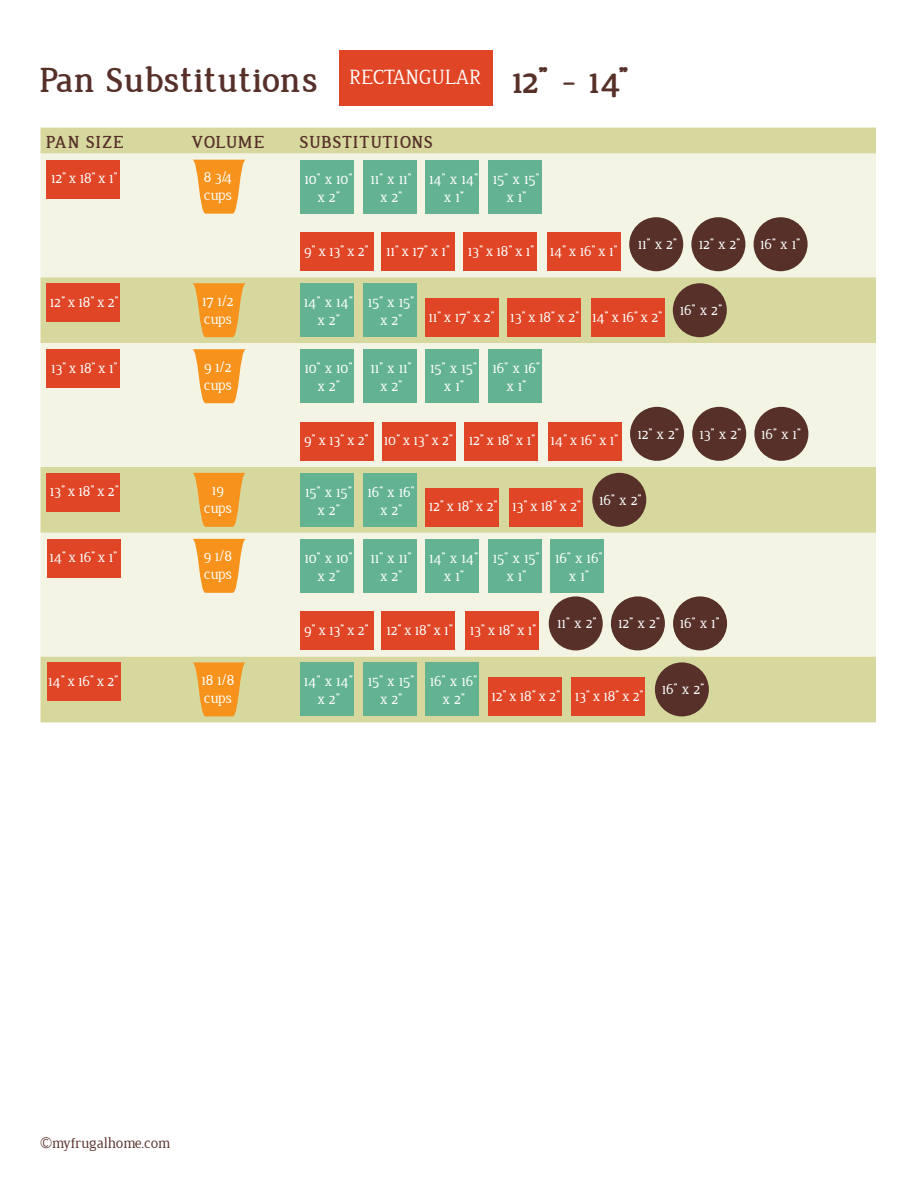
<style>
.page{position:relative;width:918px;height:1188px;background:#fff}
.page>*{position:absolute;margin:0;border:0;box-sizing:border-box;transform-origin:0 0}
.t1{font:700 36px "Jura";color:#563029}
.t2{font:21.3px "Jura";color:#fff}
.t3{font:700 18px "Jura";letter-spacing:.05em;color:#563029}
.t4{font:15px/18px "Jura";color:#fff;text-align:center}
.t5{font:15px "Jura";color:#563029}
</style>
<div class="page">
<div style="left:339px;top:51px;width:153px;height:55px;background:#e04525"></div>
<div style="left:40px;top:128px;width:836px;height:594px;background:#d7d89e"></div>
<svg style="left:40px;top:154px;width:836px;height:502px;background:#ebecd1"></svg>
<div style="left:46px;top:160px;width:74px;height:39px;background:#e04525"></div>
<svg style="left:192px;top:160px;width:54px;height:54px;background:#f5ab4f"></svg>
<div style="left:300px;top:160px;width:54px;height:54px;background:#63b393"></div>
<div style="left:363px;top:160px;width:54px;height:54px;background:#63b393"></div>
<div style="left:425px;top:160px;width:54px;height:54px;background:#63b393"></div>
<div style="left:488px;top:160px;width:54px;height:54px;background:#63b393"></div>
<div style="left:300px;top:232px;width:74px;height:39px;background:#e04525"></div>
<div style="left:382px;top:232px;width:73px;height:39px;background:#e04525"></div>
<div style="left:463px;top:232px;width:74px;height:39px;background:#e04525"></div>
<div style="left:547px;top:232px;width:74px;height:39px;background:#e04525"></div>
<div style="left:629px;top:217px;width:54px;height:54px;background:#563029;border-radius:50%"></div>
<div style="left:691px;top:217px;width:54px;height:54px;background:#563029;border-radius:50%"></div>
<div style="left:754px;top:217px;width:54px;height:54px;background:#563029;border-radius:50%"></div>
<div style="left:46px;top:283px;width:74px;height:39px;background:#e04525"></div>
<svg style="left:192px;top:283px;width:54px;height:54px;background:#eea43d"></svg>
<div style="left:300px;top:283px;width:54px;height:54px;background:#63b393"></div>
<div style="left:363px;top:283px;width:54px;height:54px;background:#63b393"></div>
<div style="left:425px;top:298px;width:74px;height:39px;background:#e04525"></div>
<div style="left:507px;top:298px;width:73px;height:39px;background:#e04525"></div>
<div style="left:591px;top:298px;width:73px;height:39px;background:#e04525"></div>
<div style="left:673px;top:283px;width:54px;height:54px;background:#563029;border-radius:50%"></div>
<div style="left:46px;top:349px;width:74px;height:39px;background:#e04525"></div>
<svg style="left:192px;top:349px;width:54px;height:54px;background:#f5ab4e"></svg>
<div style="left:300px;top:349px;width:54px;height:54px;background:#63b393"></div>
<div style="left:363px;top:349px;width:54px;height:54px;background:#63b393"></div>
<div style="left:425px;top:349px;width:54px;height:54px;background:#63b393"></div>
<div style="left:488px;top:349px;width:54px;height:54px;background:#63b393"></div>
<div style="left:300px;top:422px;width:74px;height:39px;background:#e04525"></div>
<div style="left:382px;top:422px;width:74px;height:39px;background:#e04525"></div>
<div style="left:464px;top:422px;width:74px;height:39px;background:#e04525"></div>
<div style="left:548px;top:422px;width:73px;height:39px;background:#e04525"></div>
<div style="left:630px;top:407px;width:54px;height:54px;background:#563029;border-radius:50%"></div>
<div style="left:692px;top:407px;width:54px;height:54px;background:#563029;border-radius:50%"></div>
<div style="left:754px;top:407px;width:54px;height:54px;background:#563029;border-radius:50%"></div>
<div style="left:46px;top:473px;width:74px;height:39px;background:#e04525"></div>
<svg style="left:192px;top:473px;width:54px;height:54px;background:#eea43d"></svg>
<div style="left:300px;top:473px;width:54px;height:54px;background:#63b393"></div>
<div style="left:363px;top:473px;width:54px;height:54px;background:#63b393"></div>
<div style="left:425px;top:488px;width:74px;height:39px;background:#e04525"></div>
<div style="left:509px;top:488px;width:73px;height:39px;background:#e04525"></div>
<div style="left:592px;top:473px;width:54px;height:54px;background:#563029;border-radius:50%"></div>
<div style="left:47px;top:539px;width:73px;height:39px;background:#e04525"></div>
<svg style="left:192px;top:539px;width:54px;height:54px;background:#f5ab4f"></svg>
<div style="left:300px;top:539px;width:54px;height:54px;background:#63b393"></div>
<div style="left:363px;top:539px;width:54px;height:54px;background:#63b393"></div>
<div style="left:425px;top:539px;width:54px;height:54px;background:#63b393"></div>
<div style="left:488px;top:539px;width:54px;height:54px;background:#63b393"></div>
<div style="left:550px;top:539px;width:54px;height:54px;background:#63b393"></div>
<div style="left:300px;top:612px;width:74px;height:38px;background:#e04525"></div>
<div style="left:382px;top:612px;width:73px;height:38px;background:#e04525"></div>
<div style="left:465px;top:612px;width:74px;height:38px;background:#e04525"></div>
<div style="left:549px;top:596px;width:54px;height:54px;background:#563029;border-radius:50%"></div>
<div style="left:611px;top:596px;width:54px;height:54px;background:#563029;border-radius:50%"></div>
<div style="left:673px;top:596px;width:54px;height:54px;background:#563029;border-radius:50%"></div>
<div style="left:47px;top:662px;width:73px;height:39px;background:#e04525"></div>
<svg style="left:192px;top:662px;width:54px;height:54px;background:#eea43d"></svg>
<div style="left:300px;top:662px;width:54px;height:54px;background:#63b393"></div>
<div style="left:363px;top:662px;width:54px;height:54px;background:#63b393"></div>
<div style="left:425px;top:662px;width:54px;height:54px;background:#63b393"></div>
<div style="left:488px;top:678px;width:73px;height:38px;background:#e04525"></div>
<div style="left:571px;top:678px;width:74px;height:38px;background:#e04525"></div>
<div style="left:655px;top:662px;width:54px;height:54px;background:#563029;border-radius:50%"></div>
<p class="t1" style="left:40px;top:61px;width:280px">Pan Substitutions</p>
<p class="t2" style="left:350px;top:66px;width:133px">RECTANGULAR</p>
<p class="t1" style="left:511px;top:62px;width:122px">12” - 14”</p>
<p class="t3" style="left:46px;top:132px;width:79px">PAN SIZE</p>
<p class="t3" style="left:192px;top:132px;width:74px">VOLUME</p>
<p class="t3" style="left:300px;top:132px;width:135px">SUBSTITUTIONS</p>
<p class="t4" style="left:51px;top:169px;width:68px">12” x 18” x 1”</p>
<p class="t4" style="left:204px;top:168px;width:30px;text-align:left">8 3/4 cups</p>
<p class="t4" style="left:305px;top:170px;width:50px">10” x 10” x 2”</p>
<p class="t4" style="left:371px;top:170px;width:43px">11” x 11” x 2”</p>
<p class="t4" style="left:429px;top:170px;width:51px">14” x 14” x 1”</p>
<p class="t4" style="left:493px;top:170px;width:48px">15” x 15” x 1”</p>
<p class="t4" style="left:305px;top:242px;width:66px">9” x 13” x 2”</p>
<p class="t4" style="left:386px;top:242px;width:65px">11” x 17” x 1”</p>
<p class="t4" style="left:468px;top:242px;width:68px">13” x 18” x 1”</p>
<p class="t4" style="left:550px;top:242px;width:69px">14” x 16” x 1”</p>
<p class="t4" style="left:638px;top:236px;width:41px">11” x 2”</p>
<p class="t4" style="left:699px;top:236px;width:43px">12” x 2”</p>
<p class="t4" style="left:761px;top:236px;width:42px">16” x 1”</p>
<p class="t4" style="left:50px;top:293px;width:70px">12” x 18” x 2”</p>
<p class="t4" style="left:202px;top:292px;width:33px;text-align:left">17 1/2 cups</p>
<p class="t4" style="left:304px;top:294px;width:51px">14” x 14” x 2”</p>
<p class="t4" style="left:368px;top:294px;width:48px">15” x 15” x 2”</p>
<p class="t4" style="left:429px;top:308px;width:68px">11” x 17” x 2”</p>
<p class="t4" style="left:511px;top:308px;width:70px">13” x 18” x 2”</p>
<p class="t4" style="left:592px;top:308px;width:72px">14” x 16” x 2”</p>
<p class="t4" style="left:51px;top:359px;width:68px">13” x 18” x 1”</p>
<p class="t4" style="left:204px;top:358px;width:30px;text-align:left">9 1/2 cups</p>
<p class="t4" style="left:305px;top:360px;width:50px">10” x 10” x 2”</p>
<p class="t4" style="left:371px;top:360px;width:43px">11” x 11” x 2”</p>
<p class="t4" style="left:431px;top:360px;width:48px">15” x 15” x 1”</p>
<p class="t4" style="left:493px;top:360px;width:49px">16” x 16” x 1”</p>
<p class="t4" style="left:680px;top:302px;width:44px">16” x 2”</p>
<p class="t4" style="left:305px;top:432px;width:66px">9” x 13” x 2”</p>
<p class="t4" style="left:384px;top:432px;width:71px">10” x 13” x 2”</p>
<p class="t4" style="left:469px;top:432px;width:68px">12” x 18” x 1”</p>
<p class="t4" style="left:551px;top:432px;width:69px">14” x 16” x 1”</p>
<p class="t4" style="left:638px;top:425px;width:43px">12” x 2”</p>
<p class="t4" style="left:700px;top:425px;width:43px">13” x 2”</p>
<p class="t4" style="left:761px;top:425px;width:42px">16” x 1”</p>
<p class="t4" style="left:50px;top:483px;width:70px">13” x 18” x 2”</p>
<p class="t4" style="left:204px;top:481px;width:30px">19 cups</p>
<p class="t4" style="left:305px;top:483px;width:48px">15” x 15” x 2”</p>
<p class="t4" style="left:368px;top:483px;width:49px">16” x 16” x 2”</p>
<p class="t4" style="left:429px;top:498px;width:70px">12” x 18” x 2”</p>
<p class="t4" style="left:513px;top:498px;width:70px">13” x 18” x 2”</p>
<p class="t4" style="left:600px;top:491px;width:44px">16” x 2”</p>
<p class="t4" style="left:50px;top:549px;width:69px">14” x 16” x 1”</p>
<p class="t4" style="left:204px;top:547px;width:30px;text-align:left">9 1/8 cups</p>
<p class="t4" style="left:305px;top:549px;width:50px">10” x 10” x 2”</p>
<p class="t4" style="left:371px;top:549px;width:43px">11” x 11” x 2”</p>
<p class="t4" style="left:429px;top:549px;width:51px">14” x 14” x 1”</p>
<p class="t4" style="left:493px;top:549px;width:48px">15” x 15” x 1”</p>
<p class="t4" style="left:555px;top:549px;width:49px">16” x 16” x 1”</p>
<p class="t4" style="left:305px;top:621px;width:66px">9” x 13” x 2”</p>
<p class="t4" style="left:387px;top:621px;width:68px">12” x 18” x 1”</p>
<p class="t4" style="left:470px;top:621px;width:68px">13” x 18” x 1”</p>
<p class="t4" style="left:558px;top:615px;width:41px">11” x 2”</p>
<p class="t4" style="left:619px;top:615px;width:43px">12” x 2”</p>
<p class="t4" style="left:680px;top:615px;width:42px">16” x 1”</p>
<p class="t4" style="left:49px;top:672px;width:72px">14” x 16” x 2”</p>
<p class="t4" style="left:202px;top:671px;width:34px;text-align:left">18 1/8 cups</p>
<p class="t4" style="left:304px;top:673px;width:51px">14” x 14” x 2”</p>
<p class="t4" style="left:368px;top:673px;width:48px">15” x 15” x 2”</p>
<p class="t4" style="left:430px;top:673px;width:49px">16” x 16” x 2”</p>
<p class="t4" style="left:492px;top:687px;width:70px">12” x 18” x 2”</p>
<p class="t4" style="left:575px;top:687px;width:70px">13” x 18” x 2”</p>
<p class="t4" style="left:662px;top:681px;width:44px">16” x 2”</p>
<p class="t5" style="left:40px;top:1135px;width:132px">©myfrugalhome.com</p>
</div>
